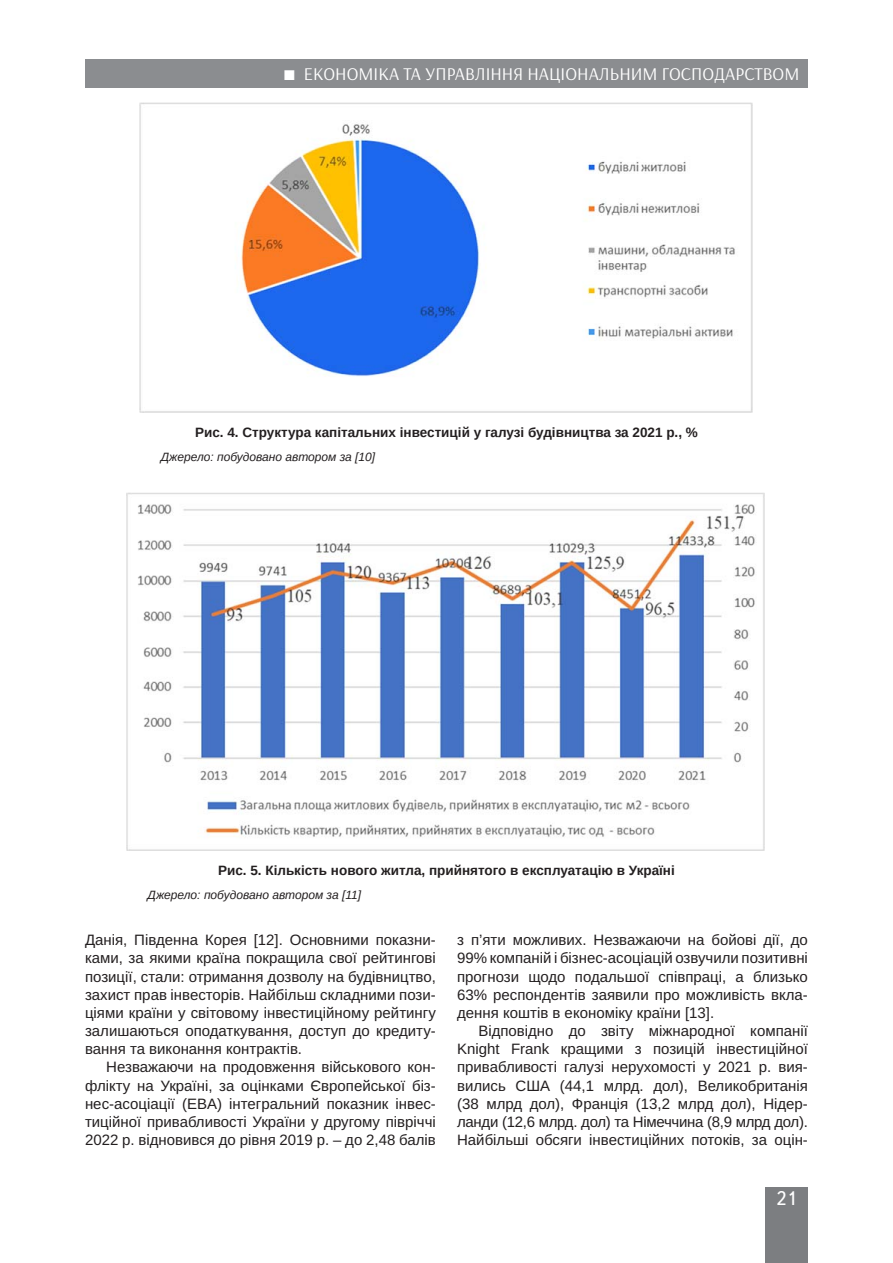
<style>
.page{position:relative;width:893px;height:1263px;background:#fff}
.page>*{position:absolute;margin:0;border:0;box-sizing:border-box;transform-origin:0 0}
.t1{font:19.5px "Ukrainian Text";color:#fff}
.t2{font:18px "Arsenal";color:#fff}
.Текст_основной_G{font:15px/18.1px "Arimo";color:#231f20;text-align:justify}
.Рисунок{font:700 13.5px "Arimo";color:#231f20}
.Джерело{font:italic 12px "Arimo";color:#231f20}
</style>
<div class="page">
<div style="left:765px;top:1187px;width:43px;height:76px;background:#7c7e81"></div>
<div style="left:85px;top:59px;width:723px;height:29px;background:#8b8d90"></div>
<img style="left:139px;top:102px;width:613px;height:311px">
<img style="left:126px;top:492px;width:638px;height:358px">
<p class="t2" style="left:304px;top:63px;width:497px">ЕКОНОМІКА ТА УПРАВЛІННЯ НАЦІОНАЛЬНИМ ГОСПОДАРСТВОМ</p>
<p class="Рисунок" style="left:195px;top:423px;width:504px">Рис. 4. Структура капітальних інвестицій у галузі будівництва за 2021 р., %</p>
<p class="Джерело" style="left:161px;top:448px;width:216px">Джерело: побудовано автором за [10]</p>
<p class="Рисунок" style="left:218px;top:861px;width:458px">Рис. 5. Кількість нового житла, прийнятого в експлуатацію в Україні</p>
<p class="Джерело" style="left:148px;top:887px;width:215px">Джерело: побудовано автором за [11]</p>
<p class="Текст_основной_G" style="left:85px;top:931px;width:352px">Данія, Південна Корея [12]. Основними показни&shy;ками, за якими країна покращила свої рейтингові позиції, стали: отримання дозволу на будівництво, захист прав інвесторів. Найбільш складними пози&shy;ціями країни у світовому інвестиційному рейтингу залишаються оподаткування, доступ до кредиту&shy;вання та виконання контрактів.</p>
<p class="Текст_основной_G" style="left:85px;top:1058px;width:352px;text-indent:21px">Незважаючи на продовження військового кон&shy;флікту на Україні, за оцінками Європейської біз&shy;нес-асоціації (EBA) інтегральний показник інвес&shy;тиційної привабливості України у другому півріччі 2022 р. відновився до рівня 2019 р. – до 2,48 балів</p>
<p class="Текст_основной_G" style="left:457px;top:931px;width:352px">з п’яти можливих. Незважаючи на бойові дії, до 99% компаній і бізнес-асоціацій озвучили позитивні прогнози щодо подальшої співпраці, а близько 63% респондентів заявили про можливість вкла&shy;дення коштів в економіку країни [13].</p>
<p class="Текст_основной_G" style="left:457px;top:1022px;width:352px;text-indent:21px">Відповідно до звіту міжнародної компанії Knight Frank кращими з позицій інвестиційної привабливості галузі нерухомості у 2021 р. вия&shy;вились США (44,1 млрд. дол), Великобританія (38 млрд дол), Франція (13,2 млрд дол), Нідер&shy;ланди (12,6 млрд. дол) та Німеччина (8,9 млрд дол).<br>Найбільші обсяги інвестиційних потоків, за оцін-</p>
<h1 class="t1" style="left:776px;top:1188px;width:22px">21</h1>
</div>
